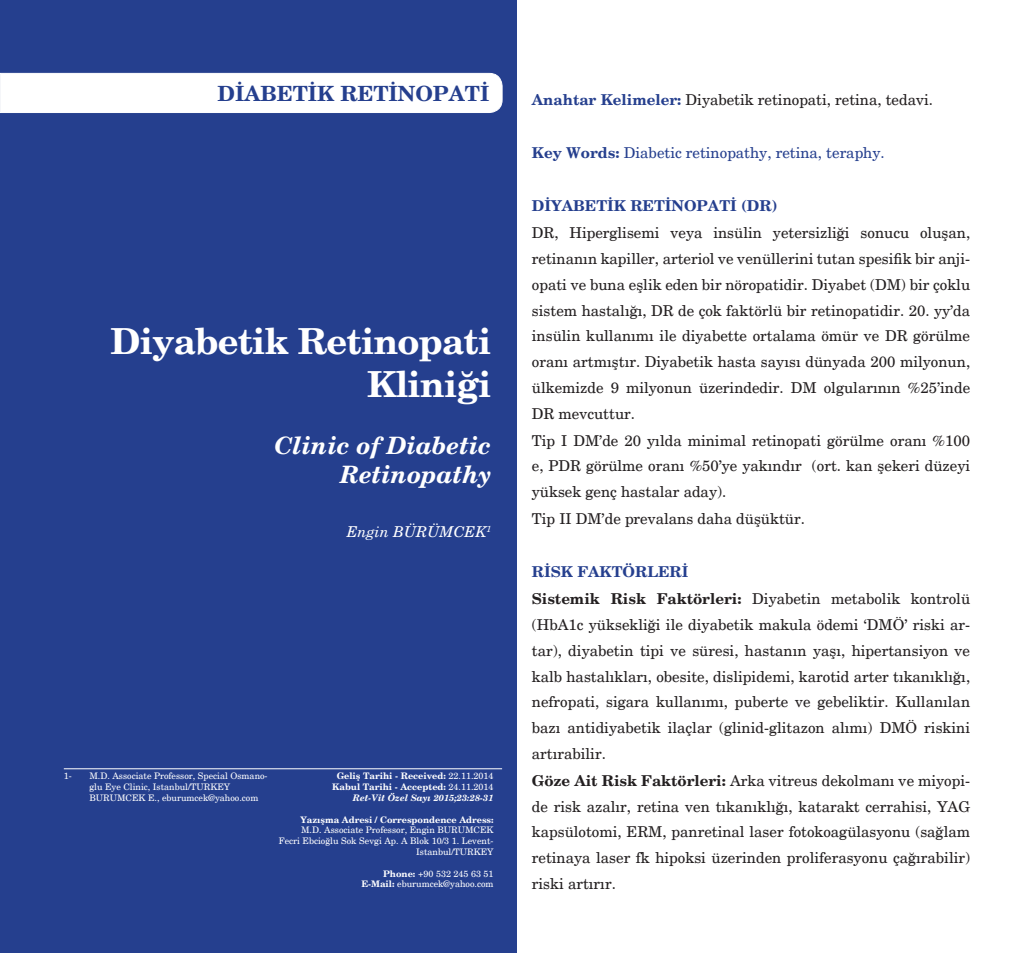
<style>
.page{position:relative;width:1034px;height:953px;background:#fff}
.page>*{position:absolute;margin:0;border:0;box-sizing:border-box;transform-origin:0 0}
.t1{font:700 36px/43.2px "New Century Schlbk";letter-spacing:-.02em;color:#fff;text-align:right}
.t2{font:italic 700 24px/28.8px "New Century Schlbk";color:#fff;text-align:right}
.t3{font:700 21px "New Century Schlbk";color:#253f8e}
.t4{font:15px/26px "New Century Schlbk";color:#231f20}
.t5{font:15px "New Century Schlbk";color:#253f8e}
.t6{font:700 15px "New Century Schlbk";color:#253f8e}
.t7{font:italic 15px "New Century Schlbk";color:#fff}
.t8{font:9px/10.8px "New Century Schlbk";color:#fff;text-align:right}
.t9{font:700 9px/10.8px "New Century Schlbk";color:#fff;text-align:right}
.s1{font-weight:400}
.s2{font-style:italic}
.s3{font-weight:700}
.s4{font-weight:700;color:#253f8e}
</style>
<div class="page">
<div style="left:0;top:0;width:517px;height:952px;background:#253f8e"></div>
<div style="left:0;top:73px;width:502px;height:40px;background:#fff"></div>
<hr style="left:64px;top:768px;width:438px;height:1px;background:#fff">
<h3 class="t3" style="left:217px;top:80px;width:273px">DİABETİK RETİNOPATİ</h3>
<h1 class="t1" style="left:111px;top:320px;width:382px">Diyabetik Retinopati<br>Kliniği</h1>
<h2 class="t2" style="left:274px;top:432px;width:218px">Clinic of Diabetic<br>Retinopathy</h2>
<p class="t7" style="left:347px;top:523px;width:146px">ENGIN BÜRÜMCEK<sup>1</sup></p>
<p class="t8" style="left:64px;top:770px;width:10px">1-</p>
<p class="t8" style="left:89px;top:770px;width:180px;text-align:left">M.D. Associate Professor, Special Osmano&shy;glu Eye Clinic, Istanbul/TURKEY<br>BURUMCEK E., eburumcek@yahoo.com</p>
<p class="t9" style="left:332px;top:770px;width:163px">Geliş Tarihi - Received: <span class="s1">22.11.2014<br></span>Kabul Tarihi - Accepted: <span class="s1">24.11.2014<br></span><span class="s2">Ret-Vit Özel Sayı 2015;23:28-31</span></p>
<p class="t9" style="left:300px;top:814px;width:195px">Yazışma Adresi / Correspondence Adress:</p>
<p class="t8" style="left:279px;top:824px;width:216px">M.D. Associate Professor, Engin BURUMCEK<br>Fecri Ebcioğlu Sok Sevgi Ap. A Blok 10/3 1. Levent-<br>Istanbul/TURKEY</p>
<p class="t8" style="left:361px;top:868px;width:134px"><span class="s3">Phone:</span> +90 532 245 63 51<br><span class="s3">E-Mail:</span> eburumcek@yahoo.com</p>
<p class="t4" style="left:531px;top:86px;width:402px"><span class="s4">Anahtar Kelimeler:</span> Diyabetik retinopati, retina, tedavi.</p>
<p class="t5" style="left:531px;top:144px;width:354px"><span class="s3">Key Words:</span> Diabetic retinopathy, retina, teraphy.</p>
<p class="t6" style="left:531px;top:197px;width:247px">DİYABETİK RETİNOPATİ (DR)</p>
<p class="t4" style="left:531px;top:220px;width:439px">DR, Hiperglisemi veya insülin yetersizliği sonucu oluşan, retinanın kapiller, arteriol ve venüllerini tutan spesifik bir anji&shy;opati ve buna eşlik eden bir nöropatidir. Diyabet (DM) bir çoklu sistem hastalığı, DR de çok faktörlü bir retinopatidir. 20. yy’da insülin kullanımı ile diyabette ortalama ömür ve DR görülme oranı artmıştır. Diyabetik hasta sayısı dünyada 200 milyonun, ülkemizde 9 milyonun üzerindedir. DM olgularının %25’inde DR mevcuttur.<br>Tip I DM’de 20 yılda minimal retinopati görülme oranı %100 e, PDR görülme oranı %50’ye yakındır (ort. kan şekeri düzeyi yüksek genç hastalar aday).<br>Tip II DM’de prevalans daha düşüktür.</p>
<p class="t4" style="left:531px;top:559px;width:439px"><span class="s4">RİSK FAKTÖRLERİ<br></span><span class="s3">Sistemik Risk Faktörleri:</span> Diyabetin metabolik kontrolü (HbA1c yüksekliği ile diyabetik makula ödemi ‘DMÖ’ riski ar&shy;tar), diyabetin tipi ve süresi, hastanın yaşı, hipertansiyon ve kalb hastalıkları, obesite, dislipidemi, karotid arter tıkanıklığı, nefropati, sigara kullanımı, puberte ve gebeliktir. Kullanılan bazı antidiyabetik ilaçlar (glinid-glitazon alımı) DMÖ riskini artırabilir.<br><span class="s3">Göze Ait Risk Faktörleri:</span> Arka vitreus dekolmanı ve miyopi&shy;de risk azalır, retina ven tıkanıklığı, katarakt cerrahisi, YAG kapsülotomi, ERM, panretinal laser fotokoagülasyonu (sağlam retinaya laser fk hipoksi üzerinden proliferasyonu çağırabilir) riski artırır.</p>
</div>
